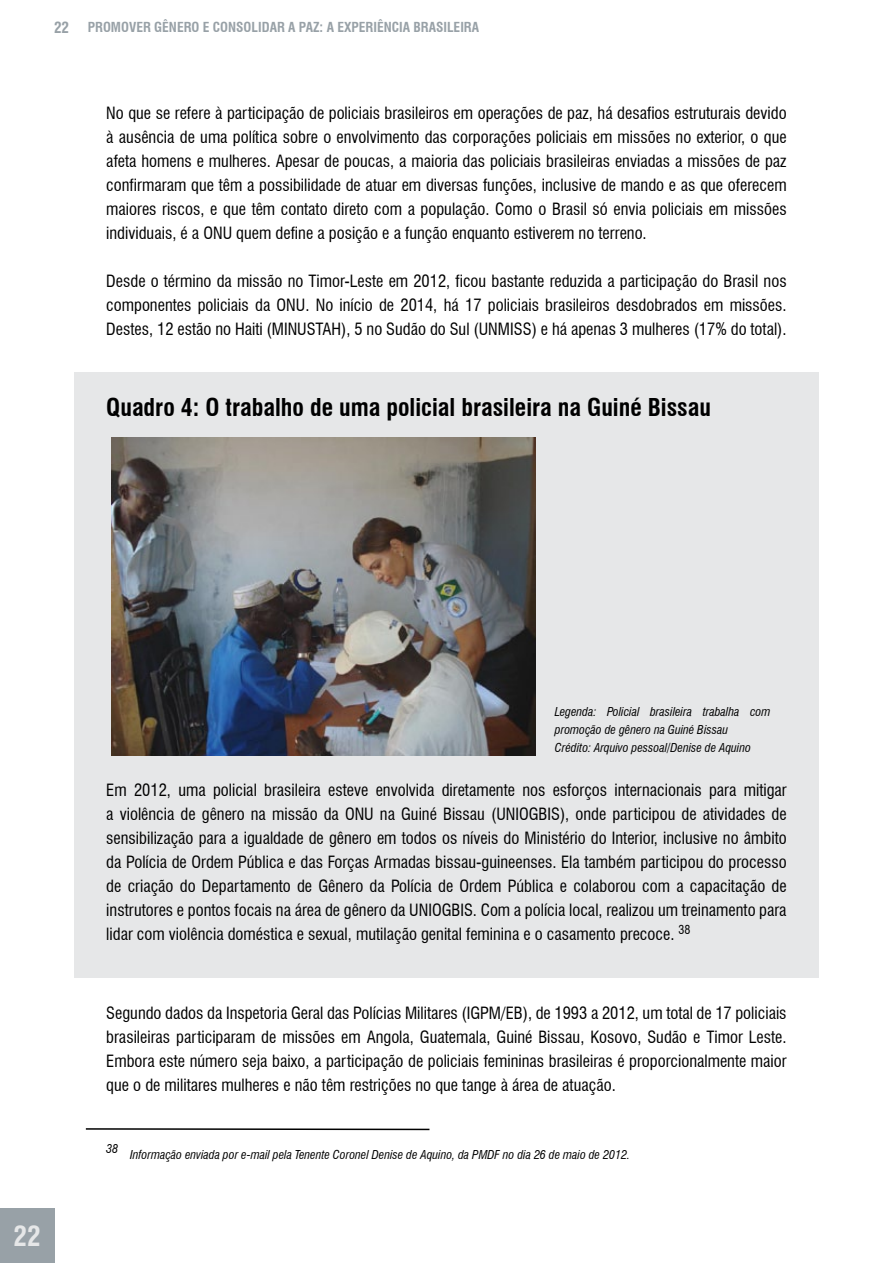
<style>
.page{position:relative;width:893px;height:1263px;background:#fff}
.page>*{position:absolute;margin:0;border:0;box-sizing:border-box;transform-origin:0 0}
.t1{font:700 condensed 27px "Swiss 721 BT";color:#e6e7e8}
.t2{font:700 condensed 24px "Swiss 721 BT";color:#000}
.t3{font:condensed 16.5px/24px "Swiss 721 BT";color:#000;text-align:justify}
.t4{font:700 condensed 15px "Swiss 721 BT";color:#98a1a7}
.t5{font:700 condensed 13.5px "Swiss 721 BT";color:#98a1a7}
.t6{font:italic condensed 12px/18px "Swiss 721 BT";color:#000}
</style>
<div class="page">
<div style="left:0;top:1209px;width:54px;height:54px;background:#98a1a7"></div>
<div style="left:74px;top:373px;width:745px;height:605px;background:#e6e7e8"></div>
<img style="left:112px;top:438px;width:424px;height:318px">
<svg style="left:85px;top:1128px;width:345px;height:3px"></svg>
<p class="t4" style="left:54px;top:18px;width:16px">22</p>
<p class="t5" style="left:88px;top:19px;width:393px">PROMOVER GÊNERO E CONSOLIDAR A PAZ: A EXPERIÊNCIA BRASILEIRA</p>
<p class="t3" style="left:106px;top:101px;width:682px">No que se refere à participação de policiais brasileiros em operações de paz, há desafios estruturais devido à ausência de uma política sobre o envolvimento das corporações policiais em missões no exterior, o que afeta homens e mulheres. Apesar de poucas, a maioria das policiais brasileiras enviadas a missões de paz confirmaram que têm a possibilidade de atuar em diversas funções, inclusive de mando e as que oferecem maiores riscos, e que têm contato direto com a população. Como o Brasil só envia policiais em missões individuais, é a ONU quem define a posição e a função enquanto estiverem no terreno.</p>
<p class="t3" style="left:106px;top:269px;width:682px">Desde o término da missão no Timor-Leste em 2012, ficou bastante reduzida a participação do Brasil nos componentes policiais da ONU. No início de 2014, há 17 policiais brasileiros desdobrados em missões.<br>Destes, 12 estão no Haiti (MINUSTAH), 5 no Sudão do Sul (UNMISS) e há apenas 3 mulheres (17% do total).</p>
<h2 class="t2" style="left:106px;top:392px;width:606px">QUADRO 4: O TRABALHO DE UMA POLICIAL BRASILEIRA NA GUINÉ BISSAU</h2>
<h1 class="t1" style="left:14px;top:1220px;width:28px">22</h1>
<p class="t6" style="left:555px;top:703px;width:217px">Legenda: Policial brasileira trabalha com promoção de gênero na Guiné Bissau<br>Crédito: Arquivo pessoal/Denise de Aquino</p>
<p class="t3" style="left:106px;top:778px;width:682px">Em 2012, uma policial brasileira esteve envolvida diretamente nos esforços internacionais para mitigar a violência de gênero na missão da ONU na Guiné Bissau (UNIOGBIS), onde participou de atividades de sensibilização para a igualdade de gênero em todos os níveis do Ministério do Interior, inclusive no âmbito da Polícia de Ordem Pública e das Forças Armadas bissau-guineenses. Ela também participou do processo de criação do Departamento de Gênero da Polícia de Ordem Pública e colaborou com a capacitação de instrutores e pontos focais na área de gênero da UNIOGBIS . Com a polícia local, realizou um treinamento para lidar com violência doméstica e sexual, mutilação genital feminina e o casamento precoce. <sup>38</sup></p>
<p class="t3" style="left:106px;top:1001px;width:682px">Segundo dados da Inspetoria Geral das Polícias Militares (IGPM/EB), de 1993 a 2012, um total de 17 policiais brasileiras participaram de missões em Angola, Guatemala, Guiné Bissau, Kosovo, Sudão e Timor Leste.<br>Embora este número seja baixo, a participação de policiais femininas brasileiras é proporcionalmente maior que o de militares mulheres e não têm restrições no que tange à área de atuação.</p>
<p class="t6" style="left:106px;top:1139px;width:13px">38</p>
<p class="t6" style="left:130px;top:1145px;width:501px">Informação enviada por e-mail pela Tenente Coronel Denise de Aquino, da PMDF no dia 26 de maio de 2012.</p>
</div>
